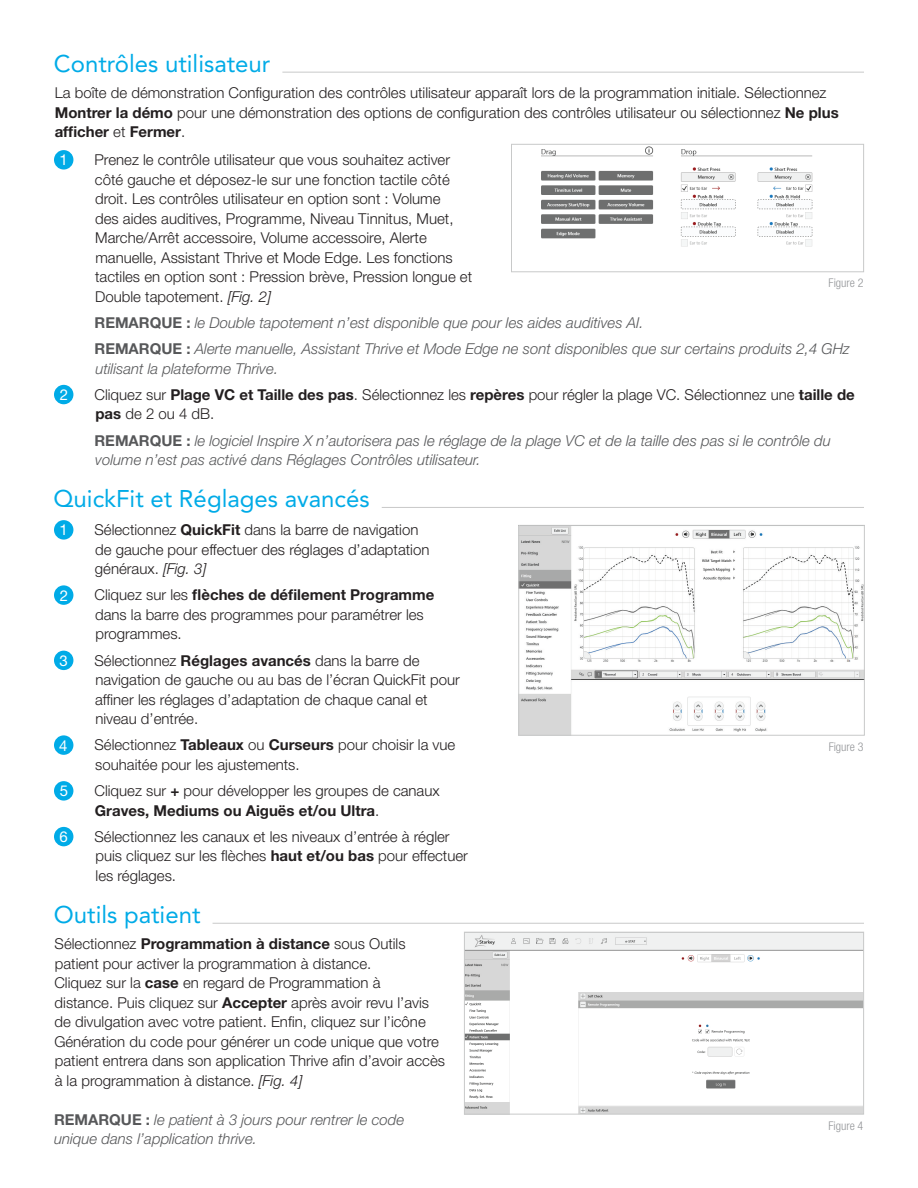
<style>
.page{position:relative;width:918px;height:1188px;background:#fff}
.page>*{position:absolute;margin:0;border:0;box-sizing:border-box;transform-origin:0 0}
.t1{font:24px "Avenir LT SLI Std Roman";color:#00abe7}
.t2{font:300 15px/19.5px "Helvetica Neue LT Std";color:#231f20}
.t3{font:italic 300 15px/26.2px "Helvetica Neue LT Std";color:#57585a}
.t4{font:15px "Helvetica Neue LT Std";color:#fff}
.t5{font:300 condensed 12px "Helvetica Neue LT Std";color:#939598}
.s1{font-weight:700}
.s2{font-style:italic}
.s3{font-weight:700;font-style:normal}
</style>
<div class="page">
<hr style="left:282px;top:72px;width:582px;height:1px;background:#c8c9c9">
<div style="left:54px;top:150px;width:19px;height:20px;background:#00abe7;border-radius:50%"></div>
<div style="left:54px;top:385px;width:19px;height:19px;background:#00abe7;border-radius:50%"></div>
<hr style="left:382px;top:507px;width:482px;height:1px;background:#c8c9c9">
<div style="left:54px;top:520px;width:19px;height:20px;background:#00abe7;border-radius:50%"></div>
<div style="left:54px;top:585px;width:19px;height:20px;background:#00abe7;border-radius:50%"></div>
<div style="left:54px;top:651px;width:19px;height:19px;background:#00abe7;border-radius:50%"></div>
<div style="left:54px;top:735px;width:19px;height:20px;background:#00abe7;border-radius:50%"></div>
<div style="left:54px;top:781px;width:19px;height:20px;background:#00abe7;border-radius:50%"></div>
<div style="left:54px;top:827px;width:19px;height:19px;background:#00abe7;border-radius:50%"></div>
<hr style="left:213px;top:923px;width:651px;height:1px;background:#c8c9c9">
<img style="left:541px;top:146px;width:272px;height:101px">
<div style="left:511px;top:144px;width:353px;height:128px;border:1px solid #c8c9c9"></div>
<img style="left:520px;top:527px;width:343px;height:207px">
<div style="left:518px;top:525px;width:347px;height:211px;border:1px solid #c8c9c9"></div>
<img style="left:466px;top:934px;width:396px;height:178px">
<div style="left:464px;top:932px;width:400px;height:182px;border:1px solid #c8c9c9"></div>
<h1 class="t1" style="left:54px;top:50px;width:218px">Contrôles utilisateur</h1>
<p class="t2" style="left:55px;top:83px;width:786px">La boîte de démonstration Configuration des contrôles utilisateur apparaît lors de la programmation initiale. Sélectionnez<br><span class="s1">Montrer la démo</span> pour une démonstration des options de configuration des contrôles utilisateur ou sélectionnez <span class="s1">Ne plus afficher</span> et <span class="s1">Fermer</span>.</p>
<p class="t4" style="left:59px;top:151px;width:10px">1</p>
<p class="t2" style="left:95px;top:150px;width:379px">Prenez le contrôle utilisateur que vous souhaitez activer côté gauche et déposez-le sur une fonction tactile côté droit. Les contrôles utilisateur en option sont : Volume<br>des aides auditives, Programme, Niveau Tinnitus, Muet, Marche/Arrêt accessoire, Volume accessoire, Alerte manuelle, Assistant Thrive et Mode Edge. Les fonctions tactiles en option sont : Pression brève, Pression longue et Double tapotement. <span class="s2">[Fig. 2]</span></p>
<p class="t3" style="left:95px;top:309px;width:757px"><span class="s3">REMARQUE :</span> le Double tapotement n’est disponible que pour les aides auditives AI.<br><span class="s3">REMARQUE :</span> Alerte manuelle, Assistant Thrive et Mode Edge ne sont disponibles que sur certains produits 2,4 GHz</p>
<p class="t3" style="left:95px;top:355px;width:184px">utilisant la plateforme Thrive.</p>
<p class="t4" style="left:60px;top:386px;width:10px">2</p>
<p class="t2" style="left:94px;top:384px;width:762px">Cliquez sur <span class="s1">Plage VC et Taille des pas</span>. Sélectionnez les <span class="s1">repères</span> pour régler la plage VC. Sélectionnez une <span class="s1">taille de pas</span> de 2 ou 4 dB.</p>
<p class="t3" style="left:95px;top:430px;width:738px;line-height:19.5px"><span class="s3">REMARQUE :</span> le logiciel Inspire X n’autorisera pas le réglage de la plage VC et de la taille des pas si le contrôle du volume n’est pas activé dans Réglages Contrôles utilisateur.</p>
<h1 class="t1" style="left:54px;top:485px;width:318px">QuickFit et Réglages avancés</h1>
<p class="t4" style="left:59px;top:521px;width:10px">1</p>
<p class="t2" style="left:95px;top:520px;width:336px">Sélectionnez <span class="s1">QuickFit</span> dans la barre de navigation de gauche pour effectuer des réglages d’adaptation généraux. <span class="s2">[Fig. 3]</span></p>
<p class="t4" style="left:60px;top:586px;width:10px">2</p>
<p class="t2" style="left:95px;top:585px;width:341px">Cliquez sur les <span class="s1">flèches de défilement Programme </span>dans la barre des programmes pour paramétrer les programmes.</p>
<p class="t4" style="left:60px;top:651px;width:10px">3</p>
<p class="t2" style="left:94px;top:650px;width:367px">Sélectionnez <span class="s1">Réglages avancés</span> dans la barre de navigation de gauche ou au bas de l’écran QuickFit pour affiner les réglages d’adaptation de chaque canal et niveau d’entrée.</p>
<p class="t4" style="left:59px;top:736px;width:10px">4</p>
<p class="t2" style="left:95px;top:735px;width:362px">Sélectionnez <span class="s1">Tableaux</span> ou <span class="s1">Curseurs</span> pour choisir la vue souhaitée pour les ajustements.</p>
<p class="t4" style="left:60px;top:782px;width:10px">5</p>
<p class="t2" style="left:95px;top:781px;width:347px">Cliquez sur <span class="s1">+</span> pour développer les groupes de canaux<br><span class="s1">Graves, Mediums ou Aiguës et/ou Ultra</span>.</p>
<p class="t4" style="left:59px;top:828px;width:10px">6</p>
<p class="t2" style="left:95px;top:827px;width:375px">Sélectionnez les canaux et les niveaux d’entrée à régler puis cliquez sur les flèches <span class="s1">haut et/ou bas</span> pour effectuer les réglages.</p>
<h1 class="t1" style="left:54px;top:901px;width:148px">Outils patient</h1>
<p class="t2" style="left:54px;top:934px;width:392px">Sélectionnez <span class="s1">Programmation à distance</span> sous Outils patient pour activer la programmation à distance.<br>Cliquez sur la <span class="s1">case</span> en regard de Programmation à<br>distance. Puis cliquez sur <span class="s1">Accepter</span> après avoir revu l’avis de divulgation avec votre patient. Enfin, cliquez sur l’icône Génération du code pour générer un code unique que votre patient entrera dans son application Thrive afin d’avoir accès à la programmation à distance. <span class="s2">[Fig. 4]</span></p>
<p class="t5" style="left:829px;top:276px;width:37px">Figure 2</p>
<p class="t5" style="left:829px;top:740px;width:37px">Figure 3</p>
<p class="t3" style="left:54px;top:1106px;width:352px"><span class="s3">REMARQUE :</span> le patient à 3 jours pour rentrer le code</p>
<p class="t5" style="left:828px;top:1118px;width:37px">Figure 4</p>
<p class="t3" style="left:54px;top:1126px;width:205px">unique dans l’application thrive.</p>
</div>
